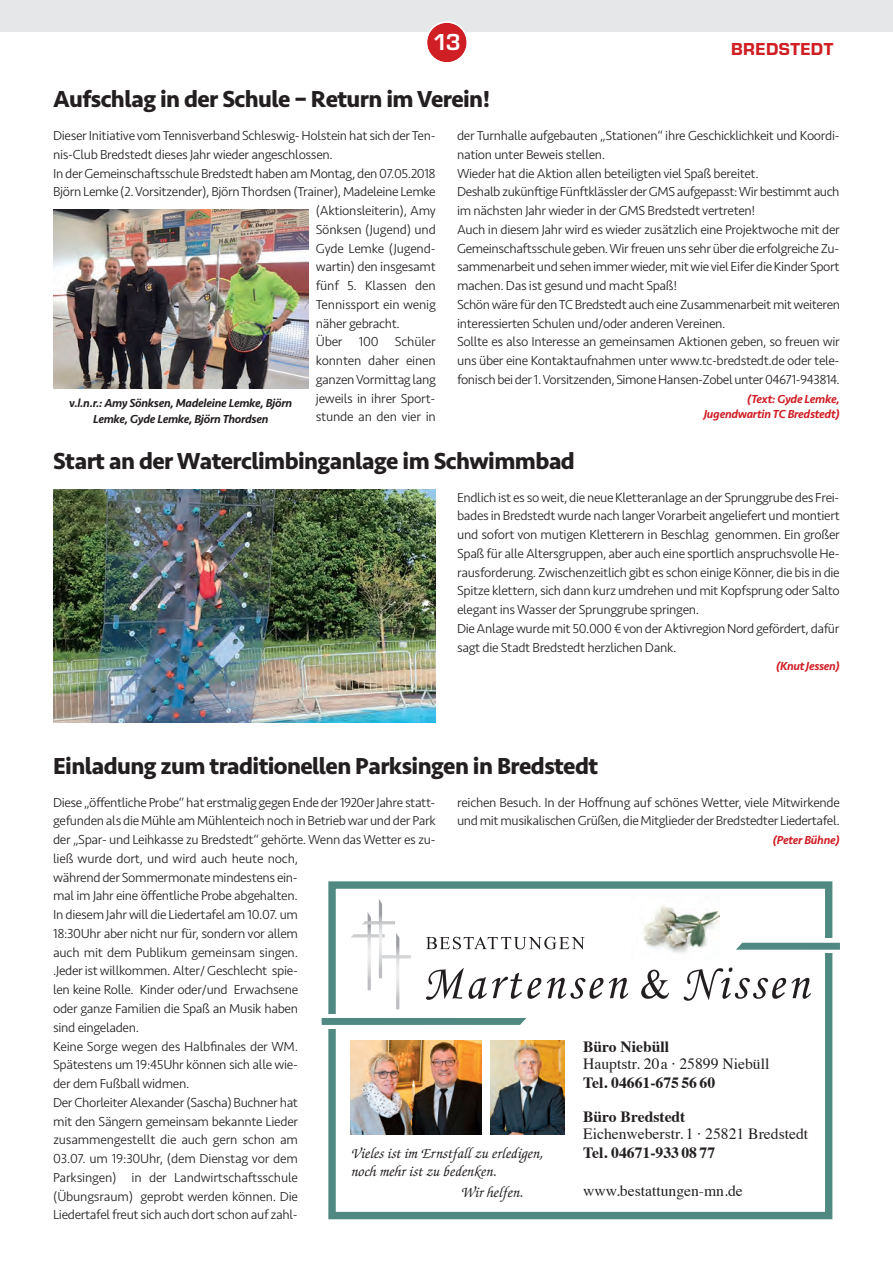
<style>
.page{position:relative;width:893px;height:1263px;background:#fff}
.page>*{position:absolute;margin:0;border:0;box-sizing:border-box;transform-origin:0 0}
.t1{font:700 24px "Seravek";letter-spacing:-.025em;color:#231f20}
.t2{font:700 24px "Eurostile T";color:#fff}
.t3{font:18px "Eurostile T Heav";letter-spacing:.025em;color:#d01e25}
.t4{font:15.6px "Times";color:#231f20}
.t5{font:700 15.6px/34.2px "Times";color:#231f20}
.t6{font:italic 500 15px/18px "Zapf Chancery";letter-spacing:.01em;color:#231f20}
.t7{font:300 13.5px/18.8px "Seravek";letter-spacing:-.025em;color:#231f20}
.t8{font:italic 500 12px/15.8px "Seravek";letter-spacing:-.025em;color:#231f20;text-align:center}
.t9{font:italic 500 12px/15.8px "Seravek";letter-spacing:-.025em;color:#d01e25;text-align:right}
</style>
<div class="page">
<div style="left:0;top:0;width:893px;height:32px;background:#e6e7e9"></div>
<svg style="left:427px;top:21px;width:40px;height:42px"></svg>
<img style="left:53px;top:210px;width:255px;height:178px">
<img style="left:53px;top:489px;width:383px;height:234px">
<div style="left:328px;top:881px;width:504px;height:338px;border:7px solid #508981"></div>
<div style="left:318px;top:1014px;width:26px;height:15px;background:#fff"></div>
<img style="left:491px;top:1040px;width:74px;height:94px">
<img style="left:350px;top:1040px;width:132px;height:94px">
<svg style="left:426px;top:937px;width:159px;height:12px"></svg>
<svg style="left:426px;top:968px;width:115px;height:32px"></svg>
<svg style="left:547px;top:978px;width:56px;height:21px"></svg>
<svg style="left:609px;top:978px;width:19px;height:21px"></svg>
<svg style="left:641px;top:970px;width:28px;height:29px"></svg>
<svg style="left:684px;top:967px;width:127px;height:34px"></svg>
<svg style="left:351px;top:899px;width:60px;height:110px"></svg>
<svg style="left:819px;top:938px;width:18px;height:15px"></svg>
<svg style="left:322px;top:1018px;width:204px;height:7px"></svg>
<svg style="left:736px;top:943px;width:104px;height:7px"></svg>
<img style="left:643px;top:905px;width:77px;height:48px">
<h1 class="t2" style="left:433px;top:27px;width:30px">13</h1>
<h2 class="t3" style="left:731px;top:38px;width:104px">BREDSTEDT</h2>
<h1 class="t1" style="left:53px;top:80px;width:439px">Aufschlag in der Schule – Return im Verein!</h1>
<p class="t7" style="left:53px;top:126px;width:384px">Dieser Initiative vom Tennisverband Schleswig- Holstein hat sich der Ten-</p>
<p class="t7" style="left:53px;top:145px;width:281px">nis-Club Bredstedt dieses Jahr wieder angeschlossen.</p>
<p class="t7" style="left:53px;top:164px;width:384px">In der Gemeinschaftsschule Bredstedt haben am Montag, den 07.05.2018</p>
<p class="t7" style="left:53px;top:183px;width:384px">Björn Lemke (2. Vorsitzender), Björn Thordsen (Trainer), Madeleine Lemke</p>
<p class="t7" style="left:316px;top:201px;width:122px">(Aktionsleiterin), Amy</p>
<p class="t7" style="left:316px;top:220px;width:122px">Sönksen (Jugend) und</p>
<p class="t7" style="left:316px;top:239px;width:121px">Gyde Lemke (Jugend-</p>
<p class="t7" style="left:316px;top:258px;width:122px">wartin) den insgesamt</p>
<p class="t7" style="left:316px;top:276px;width:122px">fünf 5. Klassen den</p>
<p class="t7" style="left:316px;top:295px;width:122px">Tennissport ein wenig</p>
<p class="t7" style="left:316px;top:314px;width:86px">näher gebracht.</p>
<p class="t7" style="left:316px;top:333px;width:122px">Über 100 Schüler</p>
<p class="t7" style="left:316px;top:351px;width:122px">konnten daher einen</p>
<p class="t7" style="left:316px;top:370px;width:122px">ganzen Vormittag lang</p>
<p class="t7" style="left:316px;top:389px;width:121px">jeweils in ihrer Sport-</p>
<p class="t7" style="left:316px;top:408px;width:122px">stunde an den vier in</p>
<p class="t8" style="left:69px;top:395px;width:224px">v.l.n.r.: Amy Sönksen, Madeleine Lemke, Björn<br>Lemke, Gyde Lemke, Björn Thordsen</p>
<p class="t7" style="left:457px;top:126px;width:384px">der Turnhalle aufgebauten „Stationen“ ihre Geschicklichkeit und Koordi&shy;nation unter Beweis stellen.<br>Wieder hat die Aktion allen beteiligten viel Spaß bereitet.<br>Deshalb zukünftige Fünftklässler der GMS aufgepasst: Wir bestimmt auch im nächsten Jahr wieder in der GMS Bredstedt vertreten!<br>Auch in diesem Jahr wird es wieder zusätzlich eine Projektwoche mit der Gemeinschaftsschule geben. Wir freuen uns sehr über die erfolgreiche Zu&shy;sammenarbeit und sehen immer wieder, mit wie viel Eifer die Kinder Sport machen. Das ist gesund und macht Spaß!<br>Schön wäre für den TC Bredstedt auch eine Zusammenarbeit mit weiteren interessierten Schulen und/oder anderen Vereinen.<br>Sollte es also Interesse an gemeinsamen Aktionen geben, so freuen wir uns über eine Kontaktaufnahmen unter www.tc-bredstedt.de oder tele&shy;fonisch bei der 1. Vorsitzenden, Simone Hansen-Zobel unter 04671-943814.</p>
<p class="t9" style="left:704px;top:391px;width:137px">(Text: Gyde Lemke,<br>Jugendwartin TC Bredstedt)</p>
<h1 class="t1" style="left:53px;top:441px;width:523px">Start an der Waterclimbinganlage im Schwimmbad</h1>
<p class="t7" style="left:457px;top:488px;width:384px">Endlich ist es so weit, die neue Kletteranlage an der Sprunggrube des Frei&shy;bades in Bredstedt wurde nach langer Vorarbeit angeliefert und montiert und sofort von mutigen Kletterern in Beschlag genommen. Ein großer Spaß für alle Altersgruppen, aber auch eine sportlich anspruchsvolle He&shy;rausforderung. Zwischenzeitlich gibt es schon einige Könner, die bis in die Spitze klettern, sich dann kurz umdrehen und mit Kopfsprung oder Salto elegant ins Wasser der Sprunggrube springen.<br>Die Anlage wurde mit 50.000 € von der Aktivregion Nord gefördert, dafür sagt die Stadt Bredstedt herzlichen Dank.</p>
<p class="t9" style="left:776px;top:658px;width:65px">(Knut Jessen)</p>
<h1 class="t1" style="left:53px;top:747px;width:546px">Einladung zum traditionellen Parksingen in Bredstedt</h1>
<p class="t7" style="left:53px;top:793px;width:384px">Diese „öffentliche Probe“ hat erstmalig gegen Ende der 1920er Jahre statt&shy;gefunden als die Mühle am Mühlenteich noch in Betrieb war und der Park der „Spar- und Leihkasse zu Bredstedt“ gehörte. Wenn das Wetter es zu&shy;ließ wurde dort, und wird auch heute noch,<br>während der Sommermonate mindestens ein-<br>mal im Jahr eine öffentliche Probe abgehalten.<br>In diesem Jahr will die Liedertafel am 10.07. um<br>18:30Uhr aber nicht nur für, sondern vor allem<br>auch mit dem Publikum gemeinsam singen.<br>.Jeder ist willkommen. Alter/ Geschlecht spie-<br>len keine Rolle. Kinder oder/und Erwachsene<br>oder ganze Familien die Spaß an Musik haben<br>sind eingeladen.<br>Keine Sorge wegen des Halbfinales der WM.<br>Spätestens um 19:45Uhr können sich alle wie-<br>der dem Fußball widmen.<br>Der Chorleiter Alexander (Sascha) Buchner hat<br>mit den Sängern gemeinsam bekannte Lieder<br>zusammengestellt die auch gern schon am<br>03.07. um 19:30Uhr, (dem Dienstag vor dem<br>Parksingen) in der Landwirtschaftsschule<br>(Übungsraum) geprobt werden können. Die<br>Liedertafel freut sich auch dort schon auf zahl-</p>
<p class="t7" style="left:457px;top:793px;width:384px">reichen Besuch. In der Hoffnung auf schönes Wetter, viele Mitwirkende und mit musikalischen Grüßen, die Mitglieder der Bredstedter Liedertafel.</p>
<p class="t9" style="left:773px;top:832px;width:68px">(Peter Bühne)</p>
<p class="t5" style="left:583px;top:1031px;width:88px">Büro Niebüll</p>
<p class="t4" style="left:583px;top:1057px;width:188px">Hauptstr. 20a · 25899 Niebüll</p>
<p class="t5" style="left:583px;top:1067px;width:134px">Tel. 04661-675 56 60<br>Büro Bredstedt</p>
<p class="t4" style="left:583px;top:1127px;width:227px">Eichenweberstr. 1 · 25821 Bredstedt</p>
<p class="t5" style="left:583px;top:1137px;width:134px">Tel. 04671-933 08 77</p>
<p class="t4" style="left:583px;top:1185px;width:161px">www.bestattungen-mn.de</p>
<p class="t6" style="left:350px;top:1146px;width:193px">Vieles ist im Ernstfall zu erledigen, noch mehr ist zu bedenken.</p>
<p class="t6" style="left:461px;top:1185px;width:63px">Wir helfen.</p>
</div>
